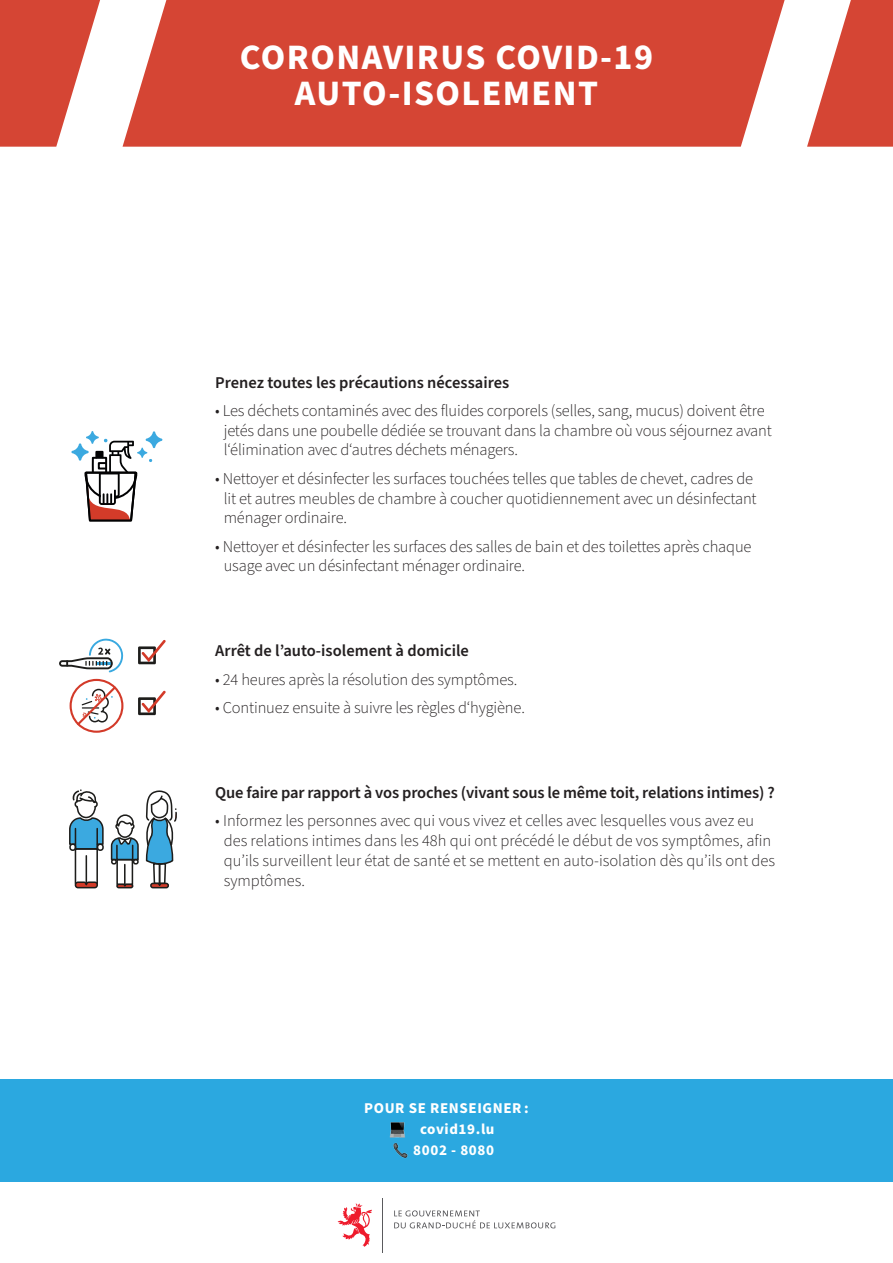
<style>
.page{position:relative;width:893px;height:1263px;background:#fff}
.page>*{position:absolute;margin:0;border:0;box-sizing:border-box;transform-origin:0 0}
.t1{font:700 35.85px/35.8px "Source Sans Pro";letter-spacing:.04em;color:#fff;text-align:center}
.t2{font:300 16.5px/19.8px "Source Sans Pro";letter-spacing:-.01em;color:#231f20}
.t3{font:600 16.5px "Source Sans Pro";letter-spacing:-.01em;color:#231f20}
.t4{font:700 15px "Source Sans Pro";letter-spacing:.04em;color:#fff}
</style>
<div class="page">
<svg style="left:0;top:0;width:100px;height:147px"></svg>
<svg style="left:807px;top:0;width:86px;height:147px"></svg>
<svg style="left:123px;top:0;width:662px;height:147px;fill:#d54534"></svg>
<svg style="left:394px;top:1210px;width:161px;height:18px"></svg>
<svg style="left:338px;top:1203px;width:34px;height:44px"></svg>
<hr style="left:382px;top:1198px;width:1px;height:54px;background:#5a5a5d">
<div style="left:0;top:1079px;width:893px;height:102px;background:#2ba8e0"></div>
<img style="left:393px;top:1142px;width:15px;height:17px">
<img style="left:389px;top:1122px;width:16px;height:16px">
<svg style="left:138px;top:640px;width:28px;height:24px"></svg>
<svg style="left:138px;top:691px;width:28px;height:24px"></svg>
<svg style="left:59px;top:638px;width:64px;height:34px"></svg>
<svg style="left:70px;top:679px;width:53px;height:54px"></svg>
<svg style="left:69px;top:789px;width:35px;height:58px"></svg>
<div style="left:75px;top:828px;width:23px;height:22px;border:2px solid #1d1d1b"></div>
<div style="left:75px;top:848px;width:23px;height:36px;border:2px solid #1d1d1b"></div>
<div style="left:69px;top:843px;width:7px;height:8px;border:2px solid #1d1d1b;border-radius:3px"></div>
<div style="left:97px;top:843px;width:7px;height:8px;border:2px solid #1d1d1b;border-radius:3px"></div>
<svg style="left:74px;top:856px;width:24px;height:33px"></svg>
<svg style="left:110px;top:790px;width:67px;height:99px"></svg>
<svg style="left:71px;top:431px;width:91px;height:91px"></svg>
<div style="left:98px;top:462px;width:9px;height:7px;border:2px solid #020203"></div>
<h1 class="t1" style="left:240px;top:40px;width:415px">CORONAVIRUS COVID-19<br>AUTO-ISOLEMENT</h1>
<p class="t3" style="left:215px;top:371px;width:295px">Prenez toutes les précautions nécessaires</p>
<p class="t2" style="left:224px;top:401px;width:550px;text-indent:-8px">• Les déchets contaminés avec des fluides corporels (selles, sang, mucus) doivent être jetés dans une poubelle dédiée se trouvant dans la chambre où vous séjournez avant l‘élimination avec d‘autres déchets ménagers.</p>
<p class="t2" style="left:224px;top:469px;width:534px;text-indent:-8px">• Nettoyer et désinfecter les surfaces touchées telles que tables de chevet, cadres de lit et autres meubles de chambre à coucher quotidiennement avec un désinfectant ménager ordinaire.</p>
<p class="t2" style="left:224px;top:537px;width:529px;text-indent:-8px">• Nettoyer et désinfecter les surfaces des salles de bain et des toilettes après chaque usage avec un désinfectant ménager ordinaire.</p>
<p class="t3" style="left:215px;top:640px;width:255px">Arrêt de l’auto-isolement à domicile</p>
<p class="t2" style="left:215px;top:670px;width:304px">• 24 heures après la résolution des symptômes.</p>
<p class="t2" style="left:215px;top:698px;width:311px">• Continuez ensuite à suivre les règles d‘hygiène.</p>
<p class="t3" style="left:215px;top:781px;width:561px">Que faire par rapport à vos proches (vivant sous le même toit, relations intimes) ?</p>
<p class="t2" style="left:224px;top:811px;width:553px;text-indent:-8px">• Informez les personnes avec qui vous vivez et celles avec lesquelles vous avez eu des relations intimes dans les 48h qui ont précédé le début de vos symptômes, afin qu’ils surveillent leur état de santé et se mettent en auto-isolation dès qu’ils ont des symptômes.</p>
<p class="t4" style="left:364px;top:1097px;width:166px">POUR SE RENSEIGNER :</p>
<p class="t4" style="left:420px;top:1118px;width:76px">covid19.lu</p>
<p class="t4" style="left:413px;top:1139px;width:82px">8002 - 8080</p>
</div>
